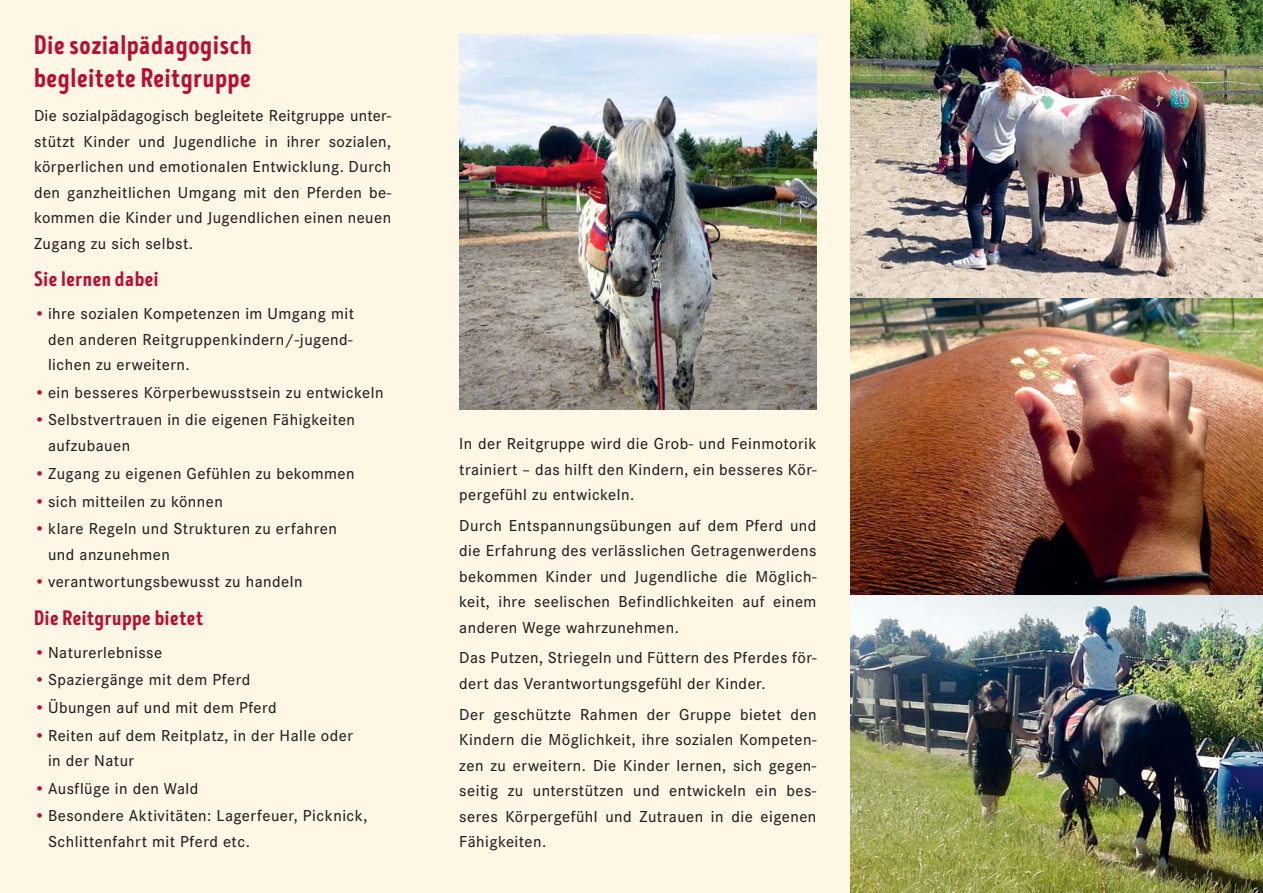
<style>
.page{position:relative;width:1263px;height:893px;background:#fff7e5}
.page>*{position:absolute;margin:0;border:0;box-sizing:border-box;transform-origin:0 0}
.t1{font:27px/33px "Intro Head H Base";letter-spacing:.03em;color:#ba0e31}
.t2{font:21px "Intro Head H Base";letter-spacing:.03em;color:#ba0e31}
.t3{font:500 16.5px/25.5px "Corporate S";letter-spacing:.03em;color:#231f20;text-align:justify}
.s1{color:#ba0e31}
</style>
<div class="page">
<img style="left:459px;top:34px;width:357px;height:376px">
<img style="left:850px;top:0;width:413px;height:893px">
<h1 class="t1" style="left:34px;top:32px;width:219px">Die sozialpädagogisch begleitete Reitgruppe</h1>
<p class="t3" style="left:34px;top:104px;width:359px">Die sozialpädagogisch begleitete Reitgruppe unter - stützt Kinder und Jugendliche in ihrer sozialen, körperlichen und emotionalen Entwicklung. Durch den ganzheitlichen Umgang mit den Pferden be&shy;kommen die Kinder und Jugend lichen einen neuen Zugang zu sich selbst.</p>
<p class="t2" style="left:34px;top:271px;width:126px">Sie lernen dabei</p>
<p class="t3" style="left:48px;top:302px;width:308px;text-indent:-14px"><span class="s1">•</span> ihre sozialen Kompetenzen im Umgang mit den anderen Reitgruppenkindern/-jugend&shy;lichen zu erweitern.</p>
<p class="t3" style="left:34px;top:381px;width:351px"><span class="s1">•</span> ein besseres Körperbewusstsein zu entwickeln</p>
<p class="t3" style="left:48px;top:409px;width:309px;text-indent:-14px"><span class="s1">•</span> Selbstvertrauen in die eigenen Fähigkeiten aufzubauen</p>
<p class="t3" style="left:34px;top:462px;width:322px"><span class="s1">•</span> Zugang zu eigenen Gefühlen zu bekommen</p>
<p class="t3" style="left:34px;top:490px;width:190px"><span class="s1">•</span> sich mitteilen zu können</p>
<p class="t3" style="left:48px;top:517px;width:290px;text-indent:-14px"><span class="s1">•</span> klare Regeln und Strukturen zu erfahren und anzunehmen</p>
<p class="t3" style="left:34px;top:570px;width:270px"><span class="s1">•</span> verantwortungsbewusst zu handeln</p>
<p class="t2" style="left:34px;top:610px;width:171px">Die Reitgruppe bietet</p>
<p class="t3" style="left:34px;top:641px;width:130px"><span class="s1">•</span> Naturerlebnisse</p>
<p class="t3" style="left:34px;top:669px;width:218px"><span class="s1">•</span> Spaziergänge mit dem Pferd</p>
<p class="t3" style="left:34px;top:696px;width:244px"><span class="s1">•</span> Übungen auf und mit dem Pferd</p>
<p class="t3" style="left:48px;top:724px;width:306px;text-indent:-14px"><span class="s1">•</span> Reiten auf dem Reitplatz, in der Halle oder in der Natur</p>
<p class="t3" style="left:34px;top:777px;width:166px"><span class="s1">•</span> Ausflüge in den Wald</p>
<p class="t3" style="left:48px;top:805px;width:321px;text-indent:-14px"><span class="s1">•</span> Besondere Aktivitäten: Lagerfeuer, Picknick,<br>Schlittenfahrt mit Pferd etc.</p>
<p class="t3" style="left:459px;top:432px;width:359px">In der Reitgruppe wird die Grob- und Feinmotorik trainiert – das hilft den Kindern, ein besseres Kör&shy;pergefühl zu entwickeln.</p>
<p class="t3" style="left:459px;top:514px;width:359px">Durch Entspannungsübungen auf dem Pferd und die Erfahrung des verlässlichen Getragenwerdens bekommen Kinder und Jugendliche die Möglich&shy;keit, ihre seelischen Befindlichkeiten auf einem anderen Wege wahrzunehmen.</p>
<p class="t3" style="left:459px;top:647px;width:359px">Das Putzen, Striegeln und Füttern des Pferdes för&shy;dert das Verantwortungs gefühl der Kinder.</p>
<p class="t3" style="left:459px;top:703px;width:359px">Der geschützte Rahmen der Gruppe bietet den Kindern die Möglichkeit, ihre sozialen Kompeten&shy;zen zu erweitern. Die Kinder lernen, sich gegen&shy;seitig zu unterstützen und entwickeln ein bes&shy;seres Körpergefühl und Zutrauen in die eigenen Fähigkeiten.</p>
</div>
